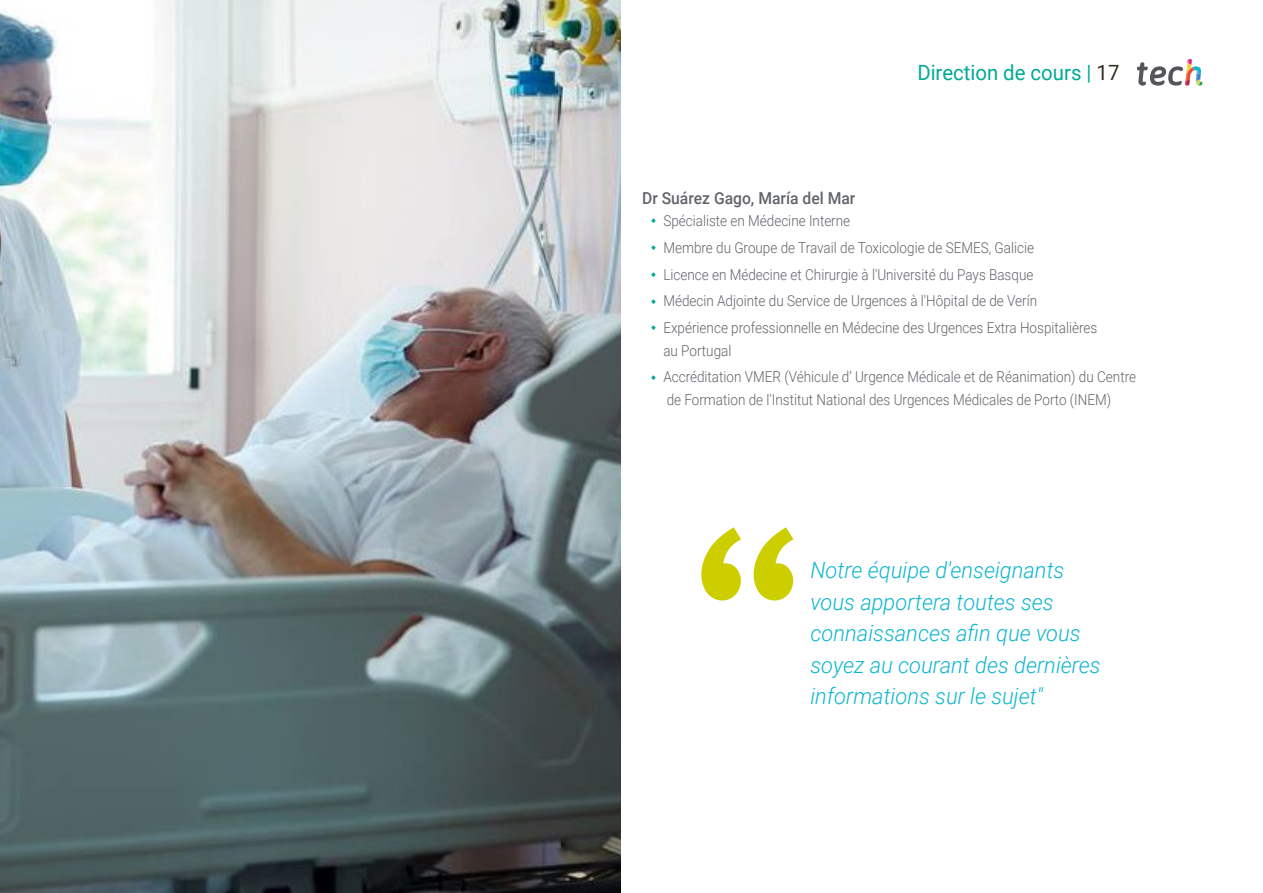
<style>
.page{position:relative;width:1263px;height:893px;background:#fff}
.page>*{position:absolute;margin:0;border:0;box-sizing:border-box;transform-origin:0 0}
.t1{font:italic 300 22.5px/31.5px "Roboto";color:#0fb6cf}
.t2{font:21px "Roboto";color:#00a996}
.t3{font:500 16.5px "Roboto";color:#61646a;scale:.95 1}
.t4{font:300 15px/26.7px "Roboto";color:#61646a;scale:.9 1}
.s1{color:#00a997}
.s2{color:#322e21}
</style>
<div class="page">
<img style="left:0;top:0;width:621px;height:893px">
<svg style="left:1137px;top:59px;width:65px;height:27px"></svg>
<svg style="left:701px;top:527px;width:92px;height:73px"></svg>
<h2 class="t2" style="left:917px;top:57px;width:204px">Direction de cour<span class="s1">s |</span> <span class="s2">17</span></h2>
<p class="t3" style="left:642px;top:186px;width:226px">Dr Suárez Gago, María del Mar</p>
<p class="t4" style="left:663px;top:207px;width:484px">Spécialiste en Médecine Interne<br>Membre du Groupe de Travail de Toxicologie de SEMES, Galicie<br>Licence en Médecine et Chirurgie à l'Université du Pays Basque<br>Médecin Adjointe du Service de Urgences à l'Hôpital de de Verín Expérience professionnelle en Médecine des Urgences Extra Hospitalières</p>
<p class="t4" style="left:663px;top:336px;width:527px">au Portugal<br>Accréditation VMER (Véhicule d’ Urgence Médicale et de Réanimation) du Centre</p>
<p class="t4" style="left:667px;top:386px;width:495px">de Formation de l'Institut National des Urgences Médicales de Porto (INEM)</p>
<h1 class="t1" style="left:810px;top:554px;width:292px">Notre équipe d'enseignants vous apportera toutes ses connaissances afin que vous soyez au courant des dernières informations sur le sujet"</h1>
</div>
